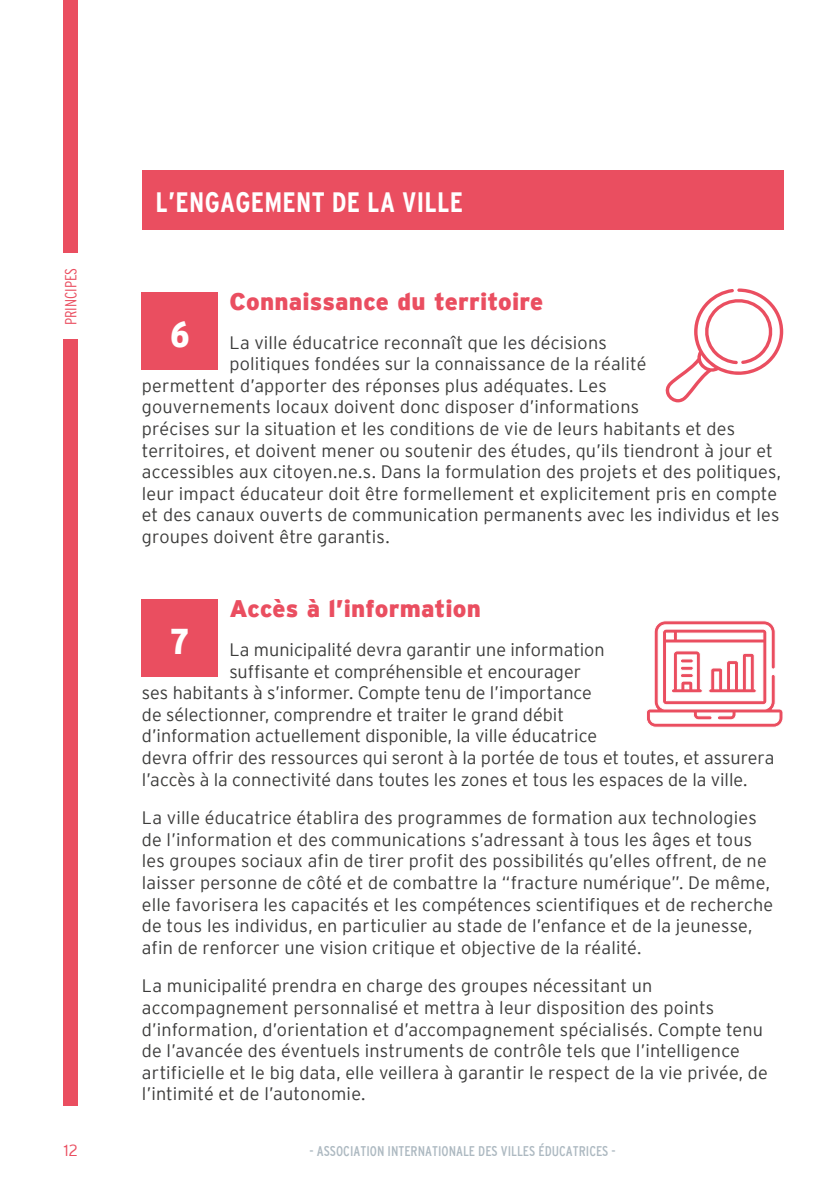
<style>
.page{position:relative;width:840px;height:1191px;background:#fff}
.page>*{position:absolute;margin:0;border:0;box-sizing:border-box;transform-origin:0 0}
.t1{font:900 condensed 36px "Interstate";color:#fff}
.t2{font:700 condensed 28px "Interstate";letter-spacing:.01em;color:#fff}
.t3{font:900 24px "Interstate";letter-spacing:.005em;color:#ea4e60}
.t4{font:300 18px/21.6px "Interstate";letter-spacing:.005em;color:#3c3c3b}
.t5{font:300 condensed 16px "Interstate";color:#ea4e60}
.t6{font:300 16px "Interstate";color:#ea4e60}
.t7{font:condensed 14px "Interstate";color:#adb9c1}
</style>
<div class="page">
<div style="left:64px;top:339px;width:14px;height:767px;background:#ea4e60"></div>
<div style="left:64px;top:0;width:14px;height:252px;background:#ea4e60"></div>
<div style="left:142px;top:170px;width:640px;height:59px;background:#ea4e60"></div>
<div style="left:142px;top:291px;width:76px;height:78px;background:#ea4e60"></div>
<div style="left:142px;top:599px;width:76px;height:78px;background:#ea4e60"></div>
<svg style="left:665px;top:288px;width:117px;height:114px"></svg>
<svg style="left:647px;top:621px;width:136px;height:106px"></svg>
<p class="t5" style="left:62px;top:325px;width:59px;rotate:-90deg">PRINCIPES</p>
<h2 class="t2" style="left:155px;top:187px;width:309px">L’ENGAGEMENT DE LA VILLE</h2>
<h3 class="t3" style="left:229px;top:288px;width:315px">Connaissance du territoire</h3>
<p class="t4" style="left:229px;top:331px;width:378px">La ville éducatrice reconnaît que les décisions</p>
<p class="t4" style="left:229px;top:353px;width:418px">politiques fondées sur la connaissance de la réalité</p>
<p class="t4" style="left:142px;top:374px;width:466px">permettent d’apporter des réponses plus adéquates. Les</p>
<p class="t4" style="left:142px;top:396px;width:498px">gouvernements locaux doivent donc disposer d’informations</p>
<p class="t4" style="left:142px;top:418px;width:594px">précises sur la situation et les conditions de vie de leurs habitants et des</p>
<p class="t4" style="left:142px;top:439px;width:632px">territoires, et doivent mener ou soutenir des études, qu’ils tiendront à jour et</p>
<p class="t4" style="left:142px;top:461px;width:640px">accessibles aux citoyen.ne.s. Dans la formulation des projets et des politiques,</p>
<p class="t4" style="left:142px;top:482px;width:636px">leur impact éducateur doit être formellement et explicitement pris en compte</p>
<p class="t4" style="left:142px;top:504px;width:638px">et des canaux ouverts de communication permanents avec les individus et les</p>
<p class="t4" style="left:142px;top:526px;width:249px">groupes doivent être garantis.</p>
<h1 class="t1" style="left:170px;top:314px;width:21px">6</h1>
<h3 class="t3" style="left:229px;top:595px;width:253px">Accès à l’information</h3>
<p class="t4" style="left:229px;top:638px;width:376px">La municipalité devra garantir une information</p>
<p class="t4" style="left:229px;top:660px;width:353px">suffisante et compréhensible et encourager</p>
<p class="t4" style="left:142px;top:682px;width:451px">ses habitants à s’informer. Compte tenu de l’importance</p>
<p class="t4" style="left:142px;top:703px;width:423px">de sélectionner, comprendre et traiter le grand débit</p>
<p class="t4" style="left:142px;top:725px;width:456px">d’information actuellement disponible, la ville éducatrice</p>
<p class="t4" style="left:142px;top:746px;width:633px">devra offrir des ressources qui seront à la portée de tous et toutes, et assurera</p>
<p class="t4" style="left:142px;top:768px;width:607px">l’accès à la connectivité dans toutes les zones et tous les espaces de la ville.</p>
<p class="t4" style="left:142px;top:807px;width:632px">La ville éducatrice établira des programmes de formation aux technologies de l’information et des communications s’adressant à tous les âges et tous les groupes sociaux afin de tirer profit des possibilités qu’elles offrent, de ne laisser personne de côté et de combattre la “fracture numérique”. De même, elle favorisera les capacités et les compétences scientifiques et de recherche de tous les individus, en particulier au stade de l’enfance et de la jeunesse, afin de renforcer une vision critique et objective de la réalité.</p>
<p class="t4" style="left:142px;top:975px;width:627px">La municipalité prendra en charge des groupes nécessitant un accompagnement personnalisé et mettra à leur disposition des points d’information, d’orientation et d’accompagnement spécialisés. Compte tenu de l’avancée des éventuels instruments de contrôle tels que l’intelligence artificielle et le big data, elle veillera à garantir le respect de la vie privée, de l’intimité et de l’autonomie.</p>
<h1 class="t1" style="left:170px;top:622px;width:20px">7</h1>
<p class="t6" style="left:64px;top:1140px;width:16px">12</p>
<p class="t7" style="left:309px;top:1142px;width:307px">- ASSOCIATION INTERNATIONALE DES VILLES ÉDUCATRICES -</p>
</div>
